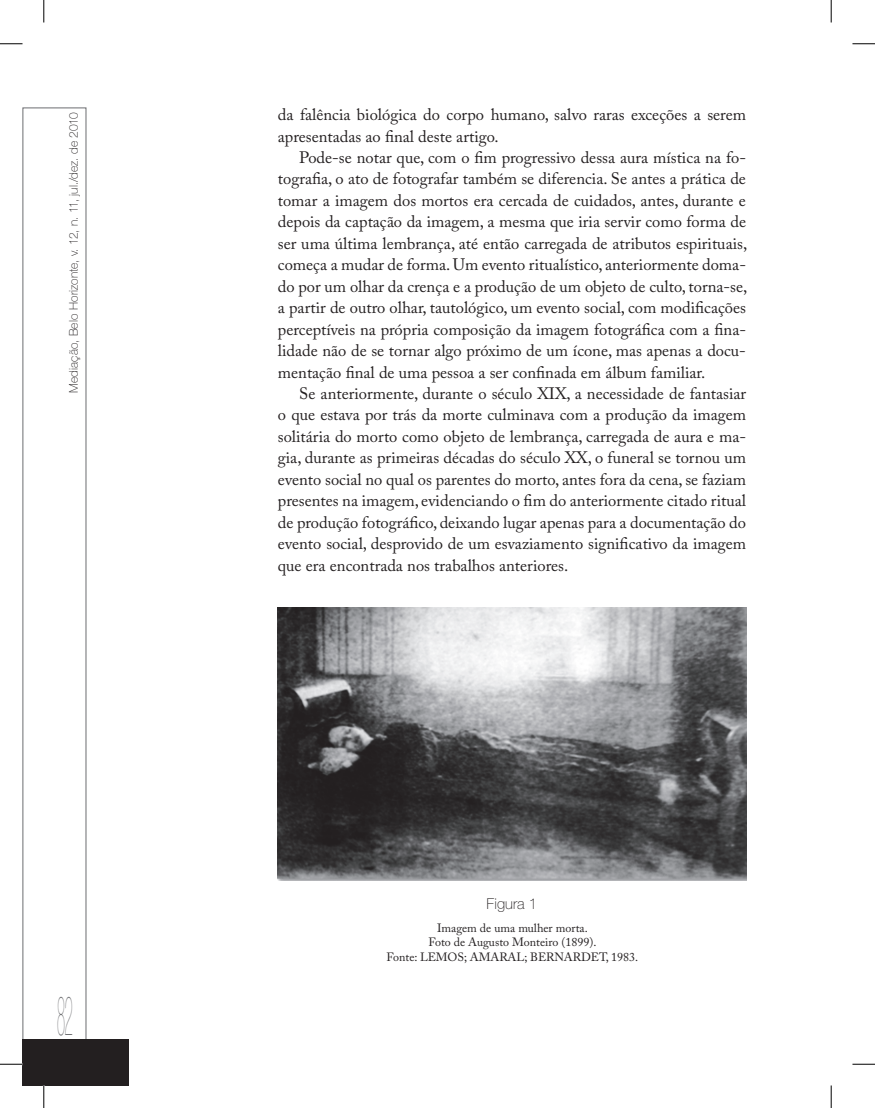
<style>
.page{position:relative;width:875px;height:1108px;background:#fff}
.page>*{position:absolute;margin:0;border:0;box-sizing:border-box;transform-origin:0 0}
.t1{font:200 condensed 54px "Helvetica Neue LT Std";color:#6c6d70;scale:.33 1}
.t2{font:16.5px/21.5px "Adobe Caslon Pro";color:#231f20;text-align:justify}
.t3{font:100 15px "Helvetica Neue LT Std";letter-spacing:.005em;color:#231f20}
.t4{font:12px/14.4px "Adobe Caslon Pro";color:#231f20;text-align:center}
.t5{font:100 12px "Helvetica Neue LT Std";letter-spacing:.01em;color:#231f20}
</style>
<div class="page">
<div style="left:22px;top:108px;width:64px;height:977px;border:1px solid #6c6d70"></div>
<div style="left:22px;top:1039px;width:107px;height:46px;background:#231f20"></div>
<img style="left:278px;top:607px;width:467px;height:273px">
<svg style="left:0;top:44px;width:22px;height:1px"></svg>
<svg style="left:852px;top:44px;width:22px;height:1px"></svg>
<svg style="left:0;top:1064px;width:22px;height:1px"></svg>
<svg style="left:852px;top:1064px;width:22px;height:1px"></svg>
<svg style="left:44px;top:0;width:1px;height:22px"></svg>
<svg style="left:44px;top:1085px;width:1px;height:23px"></svg>
<svg style="left:830px;top:0;width:1px;height:22px"></svg>
<svg style="left:830px;top:1085px;width:1px;height:23px"></svg>
<p class="t5" style="left:67px;top:393px;width:283px;rotate:-90deg">Mediação, Belo Horizonte, v. 12, n. 11, jul./dez. de 2010</p>
<h1 class="t1" style="left:57px;top:987px;width:51px">82</h1>
<p class="t2" style="left:278px;top:103px;width:469px;line-height:21.9px">da falência biológica do corpo humano, salvo raras exceções a serem apresentadas ao final deste artigo.</p>
<p class="t2" style="left:278px;top:147px;width:470px;text-indent:21px">Pode-se notar que, com o fim progressivo dessa aura mística na fo&shy;tografia, o ato de fotografar também se diferencia. Se antes a prática de tomar a imagem dos mortos era cercada de cuidados, antes, durante e depois da captação da imagem, a mesma que iria servir como forma de ser uma última lembrança, até então carregada de atributos espirituais, começa a mudar de forma. Um evento ritualístico, anteriormente doma&shy;do por um olhar da crença e a produção de um objeto de culto, torna-se, a partir de outro olhar, tautológico, um evento social, com modificações perceptíveis na própria composição da imagem fotográfica com a fina&shy;lidade não de se tornar algo próximo de um ícone, mas apenas a docu&shy;mentação final de uma pessoa a ser confinada em álbum familiar.</p>
<p class="t2" style="left:278px;top:383px;width:469px;text-indent:21px">Se anteriormente, durante o século XIX, a necessidade de fantasiar o que estava por trás da morte culminava com a produção da imagem solitária do morto como objeto de lembrança, carregada de aura e ma&shy;gia, durante as primeiras décadas do século XX, o funeral se tornou um evento social no qual os parentes do morto, antes fora da cena, se faziam presentes na imagem, evidenciando o fim do anteriormente citado ritual de produção fotográfico, deixando lugar apenas para a documentação do evento social, desprovido de um esvaziamento significativo da imagem que era encontrada nos trabalhos anteriores.</p>
<p class="t3" style="left:486px;top:895px;width:52px">Figura 1</p>
<p class="t4" style="left:386px;top:921px;width:253px">Imagem de uma mulher morta.<br>Foto de Augusto Monteiro (1899).<br>Fonte: LEMOS; AMARAL; BERNARDET, 1983.</p>
</div>
